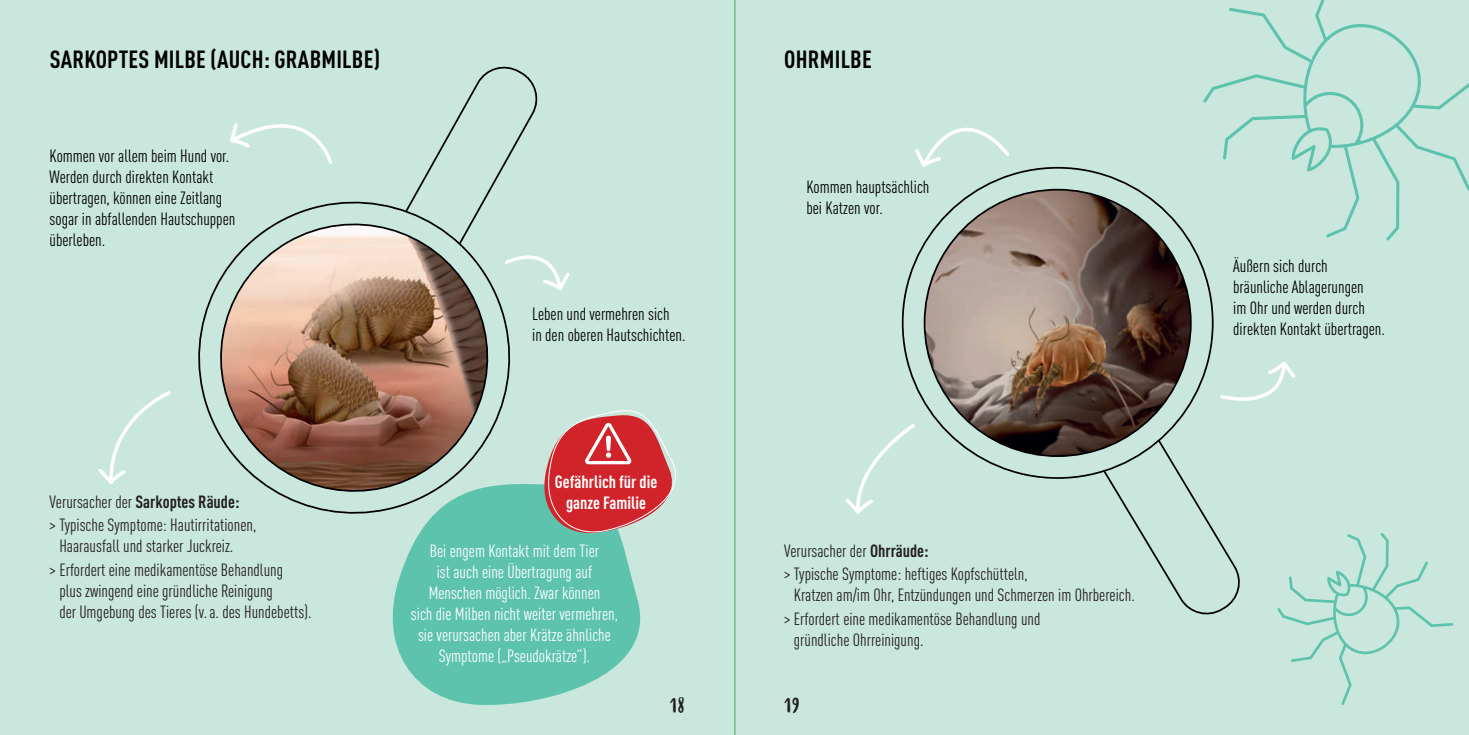
<style>
.page{position:relative;width:1469px;height:735px;background:#fff}
.page>*{position:absolute;margin:0;border:0;box-sizing:border-box;transform-origin:0 0}
.t1{font:700 condensed 24.5px "DIN Pro";letter-spacing:.01em;color:#000001}
.t2{font:condensed 17.5px/23.4px "DIN Pro";color:#231f20}
.t3{font:condensed 17.5px/21px "DIN Pro";color:#000001}
.t4{font:condensed 17.5px/21px "DIN Pro";color:#fff;text-align:center}
.t5{font:700 condensed 17.5px/21px "DIN Pro";color:#fff;text-align:center}
.t6{font:17.5px "Blog Script";color:#231f20}
.s1{font-weight:700}
</style>
<div class="page">
<div style="left:0;top:0;width:1468px;height:734px;background:#cae7dd"></div>
<svg style="left:1065px;top:386px;width:134px;height:228px"></svg>
<div style="left:902px;top:168px;width:310px;height:309px;background:#cae7dd;border-radius:50%"></div>
<img style="left:924px;top:189px;width:266px;height:267px;border-radius:133px">
<svg style="left:915px;top:127px;width:95px;height:54px"></svg>
<svg style="left:543px;top:258px;width:27px;height:32px"></svg>
<svg style="left:230px;top:123px;width:102px;height:41px"></svg>
<svg style="left:392px;top:484px;width:249px;height:221px;background:#6cc8b3"></svg>
<svg style="left:845px;top:424px;width:70px;height:90px"></svg>
<svg style="left:98px;top:391px;width:73px;height:93px"></svg>
<svg style="left:539px;top:410px;width:137px;height:127px"></svg>
<svg style="left:1199px;top:0;width:269px;height:705px"></svg>
<svg style="left:422px;top:66px;width:121px;height:197px"></svg>
<svg style="left:198px;top:180px;width:333px;height:354px"></svg>
<svg style="left:202px;top:205px;width:304px;height:304px"></svg>
<hr style="left:734px;top:0;width:1px;height:734px;background:#40ae49">
<h1 class="t1" style="left:50px;top:41px;width:332px">SARKOPTES MILBE (AUCH: GRABMILBE)</h1>
<h1 class="t1" style="left:784px;top:41px;width:89px">OHRMILBE</h1>
<p class="t3" style="left:50px;top:144px;width:187px">Kommen vor allem beim Hund vor.<br>Werden durch direkten Kontakt übertragen, können eine Zeitlang sogar in abfallenden Hautschuppen überleben.</p>
<p class="t2" style="left:50px;top:488px;width:208px">Verursacher der <span class="s1">Sarkoptes Räude:<br></span>&gt; Typische Symptome: Hautirritationen,</p>
<p class="t2" style="left:50px;top:532px;width:235px;text-indent:10px">Haarausfall und starker Juckreiz.<br>&gt; Erfordert eine medikamentöse Behandlung</p>
<p class="t2" style="left:59px;top:578px;width:254px;line-height:21px">plus zwingend eine gründliche Reinigung<br>der Umgebung des Tieres (v.a. des Hundebetts).</p>
<p class="t3" style="left:532px;top:301px;width:155px">Leben und vermehren sich<br>in den oberen Hautschichten.</p>
<p class="t5" style="left:555px;top:469px;width:104px">Gefährlich für die ganze Familie</p>
<p class="t4" style="left:411px;top:538px;width:209px">Bei engem Kontakt mit dem Tier<br>ist auch eine Übertragung auf<br>Menschen möglich. Zwar können<br>sich die Milben nicht weiter vermehren, sie verursachen aber Krätze ähnliche<br>Symptome („Pseudokrätze”).</p>
<p class="t3" style="left:806px;top:175px;width:125px">Kommen hauptsächlich bei Katzen vor.</p>
<p class="t2" style="left:784px;top:537px;width:245px">Verursacher der <span class="s1">Ohrräude:<br></span>&gt; Typische Symptome: heftiges Kopfschütteln,</p>
<p class="t2" style="left:784px;top:581px;width:352px;text-indent:10px">Kratzen am/im Ohr, Entzündungen und Schmerzen im Ohrbereich. &gt; Erfordert eine medikamentöse Behandlung und</p>
<p class="t2" style="left:794px;top:626px;width:131px">gründliche Ohrreinigung.</p>
<p class="t6" style="left:670px;top:693px;width:16px">18</p>
<p class="t6" style="left:784px;top:693px;width:17px">19</p>
<p class="t3" style="left:1233px;top:253px;width:153px">Äußern sich durch bräunliche Ablagerungen<br>im Ohr und werden durch direkten Kontakt übertragen.</p>
</div>
